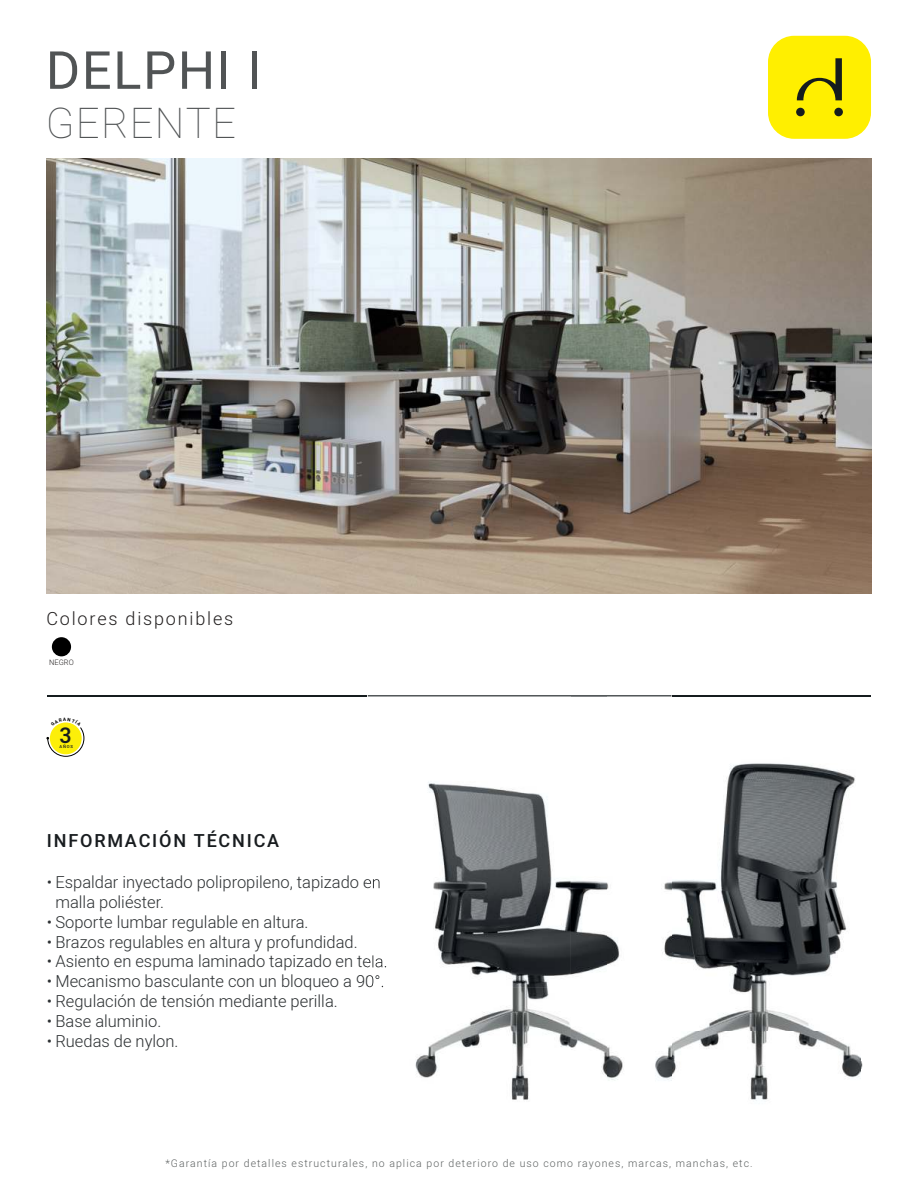
<style>
.page{position:relative;width:918px;height:1188px;background:#fff}
.page>*{position:absolute;margin:0;border:0;box-sizing:border-box;transform-origin:0 0}
.t1{font:52.5px "Heebo";letter-spacing:.03em;color:#515455}
.t2{font:100 42px "Heebo";letter-spacing:.03em;color:#515455}
.t3{font:500 21.45px "Heebo";color:#151c1f}
.t4{font:300 18px "Heebo";letter-spacing:.1em;color:#221f1f}
.t5{font:500 18px "Heebo";letter-spacing:.1em;color:#181c1f}
.t6{font:300 16.5px "Heebo";color:#2c3032}
.t7{font:300 10.5px "Heebo";letter-spacing:.1em;color:#5e6262}
.t8{font:300 7.5px "Heebo";color:#221f1f}
.t9{font:500 4.2px "Heebo";color:#151c1f}
</style>
<div class="page">
<img style="left:672px;top:696px;width:199px;height:1px">
<img style="left:672px;top:763px;width:191px;height:338px">
<img style="left:47px;top:159px;width:824px;height:435px">
<hr style="left:47px;top:695px;width:824px;height:1px;background:#151c1e">
<div style="left:768px;top:36px;width:103px;height:103px;background:#ffef00;border-radius:26px"></div>
<svg style="left:797px;top:58px;width:45px;height:42px"></svg>
<div style="left:796px;top:108px;width:9px;height:8px;background:#151c1e;border-radius:50%"></div>
<div style="left:834px;top:108px;width:9px;height:8px;background:#151c1e;border-radius:50%"></div>
<div style="left:52px;top:637px;width:19px;height:19px;background:#000;border-radius:50%"></div>
<img style="left:368px;top:696px;width:239px;height:404px">
<img style="left:607px;top:696px;width:65px;height:385px">
<img style="left:368px;top:876px;width:13px;height:16px">
<img style="left:368px;top:955px;width:18px;height:16px">
<img style="left:368px;top:695px;width:304px;height:1px">
<img style="left:368px;top:975px;width:15px;height:16px">
<svg style="left:47px;top:722px;width:38px;height:35px"></svg>
<h1 class="t1" style="left:46px;top:34px;width:217px">DELPHI I</h1>
<h2 class="t2" style="left:46px;top:94px;width:192px">GERENTE</h2>
<p class="t4" style="left:46px;top:606px;width:188px">Colores disponibles</p>
<p class="t8" style="left:49px;top:657px;width:26px">NEGRO</p>
<h3 class="t3" style="left:60px;top:720px;width:14px">3</h3>
<p class="t9" style="left:60px;top:743px;width:15px">AÑOS</p>
<p class="t5" style="left:47px;top:828px;width:234px">INFORMACIÓN TÉCNICA</p>
<p class="t6" style="left:47px;top:871px;width:335px">ï Espaldar inyectado polipropileno, tapizado en</p>
<p class="t6" style="left:55px;top:891px;width:110px">malla poliéster.</p>
<p class="t6" style="left:47px;top:911px;width:263px">ï Soporte lumbar regulable en altura.</p>
<p class="t6" style="left:47px;top:930px;width:312px">ï Brazos regulables en altura y profundidad.</p>
<p class="t6" style="left:47px;top:950px;width:342px">ï Asiento en espuma laminado tapizado en tela.</p>
<p class="t6" style="left:47px;top:970px;width:339px">ï Mecanismo basculante con un bloqueo a 90°.</p>
<p class="t6" style="left:47px;top:990px;width:292px">ï Regulación de tensión mediante perilla.</p>
<p class="t6" style="left:47px;top:1010px;width:116px">ï Base aluminio.</p>
<p class="t6" style="left:47px;top:1029px;width:133px">ï Ruedas de nylon.</p>
<p class="t7" style="left:165px;top:1156px;width:589px">*Garantía por detalles estructurales, no aplica por deterioro de uso como rayones, marcas, manchas, etc.</p>
</div>
